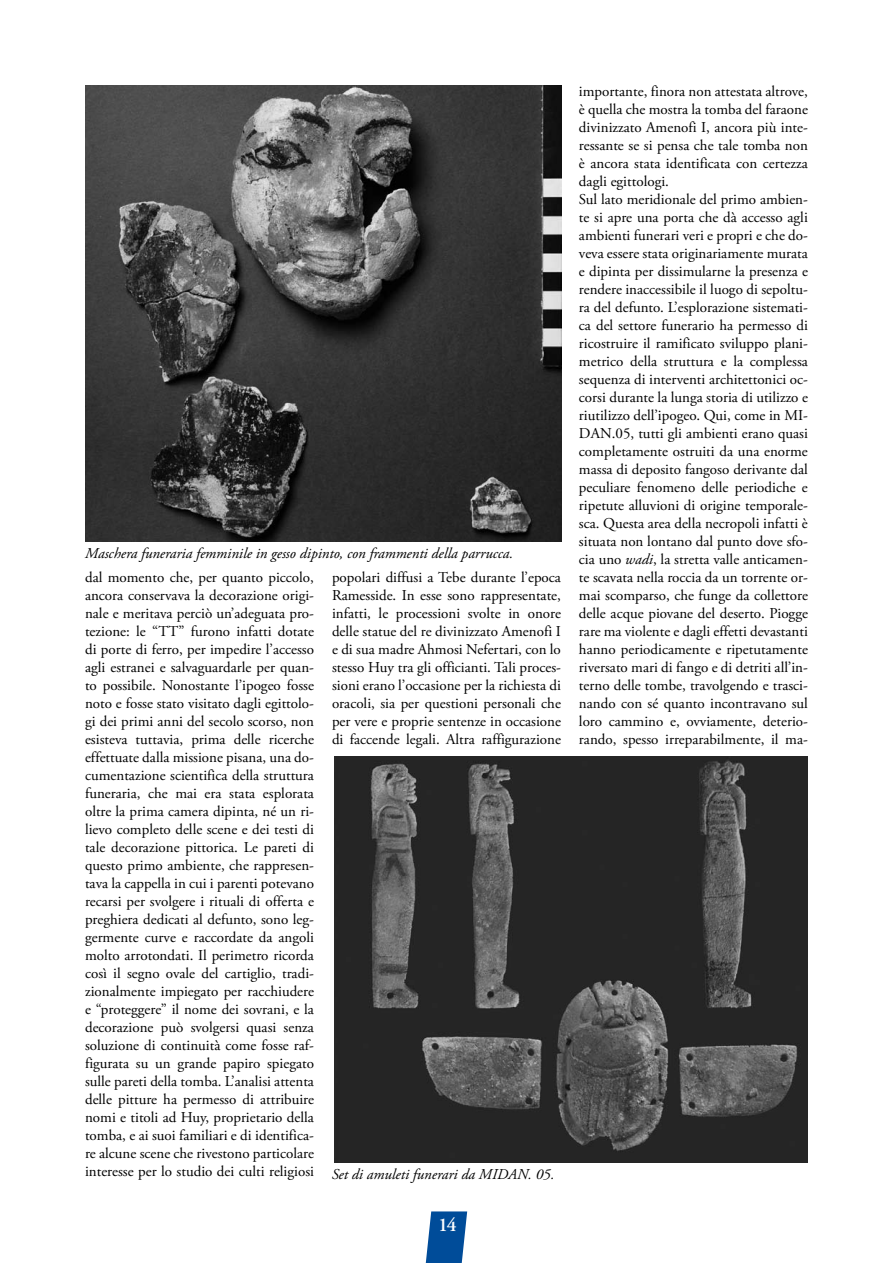
<style>
.page{position:relative;width:893px;height:1263px;background:#fff}
.page>*{position:absolute;margin:0;border:0;box-sizing:border-box;transform-origin:0 0}
.t1{font:600 19.5px "Adobe Garamond Pro";color:#fff}
.t2{font:15px/18px "Adobe Garamond Pro";color:#000;text-align:justify}
.t3{font:italic 15px "Adobe Garamond Pro";color:#000}
.s1{font-style:italic}
</style>
<div class="page">
<svg style="left:426px;top:1211px;width:41px;height:52px;background:#2163a6"></svg>
<img style="left:85px;top:85px;width:477px;height:456px">
<img style="left:334px;top:757px;width:474px;height:405px">
<p class="t3" style="left:85px;top:544px;width:430px">Maschera funeraria femminile in gesso dipinto, con frammenti della parrucca.</p>
<p class="t2" style="left:85px;top:568px;width:230px">dal momento che, per quanto piccolo, ancora conservava la decorazione origi&shy;nale e meritava perciò un’adeguata pro&shy;tezione: le “TT” furono infatti dotate di porte di ferro, per impedire l’accesso agli estranei e salvaguardarle per quan&shy;to possibile. Nonostante l’ipogeo fosse noto e fosse stato visitato dagli egittolo&shy;gi dei primi anni del secolo scorso, non esisteva tuttavia, prima delle ricerche effettuate dalla missione pisana, una do&shy;cumentazione scientifica della struttura funeraria, che mai era stata esplorata oltre la prima camera dipinta, né un ri&shy;lievo completo delle scene e dei testi di tale decorazione pittorica. Le pareti di questo primo ambiente, che rappresen&shy;tava la cappella in cui i parenti potevano recarsi per svolgere i rituali di offerta e preghiera dedicati al defunto, sono leg&shy;germente curve e raccordate da angoli molto arrotondati. Il perimetro ricorda così il segno ovale del cartiglio, tradi&shy;zionalmente impiegato per racchiudere e “proteggere” il nome dei sovrani, e la decorazione può svolgersi quasi senza soluzione di continuità come fosse raf&shy;figurata su un grande papiro spiegato sulle pareti della tomba. L’analisi attenta delle pitture ha permesso di attribuire nomi e titoli ad Huy, proprietario della tomba, e ai suoi familiari e di identifica&shy;re alcune scene che rivestono particolare interesse per lo studio dei culti religiosi</p>
<p class="t2" style="left:332px;top:568px;width:230px">popolari diffusi a Tebe durante l’epoca Ramesside. In esse sono rappresentate, infatti, le processioni svolte in onore delle statue del re divinizzato Amenofi I e di sua madre Ahmosi Nefertari, con lo stesso Huy tra gli officianti. Tali proces&shy;sioni erano l’occasione per la richiesta di oracoli, sia per questioni personali che per vere e proprie sentenze in occasione di faccende legali. Altra raffigurazione</p>
<p class="t3" style="left:332px;top:1165px;width:224px">Set di amuleti funerari da MIDAN. 05.</p>
<h1 class="t1" style="left:438px;top:1213px;width:20px">14</h1>
<p class="t2" style="left:579px;top:83px;width:230px;text-align:left">importante, finora non attestata altrove, è quella che mostra la tomba del faraone divinizzato Amenofi I, ancora più inte&shy;ressante se si pensa che tale tomba non è ancora stata identificata con certezza dagli egittologi.<br>Sul lato meridionale del primo ambien&shy;te si apre una porta che dà accesso agli ambienti funerari veri e propri e che do&shy;veva essere stata originariamente murata e dipinta per dissimularne la presenza e rendere inaccessibile il luogo di sepoltu&shy;ra del defunto. L’esplorazione sistemati&shy;ca del settore funerario ha permesso di ricostruire il ramificato sviluppo plani&shy;metrico della struttura e la complessa sequenza di interventi architettonici oc&shy;corsi durante la lunga storia di utilizzo e riutilizzo dell’ipogeo. Qui, come in MI-DAN.05, tutti gli ambienti erano quasi completamente ostruiti da una enorme massa di deposito fangoso derivante dal peculiare fenomeno delle periodiche e ripetute alluvioni di origine temporale&shy;sca. Questa area della necropoli infatti è situata non lontano dal punto dove sfo&shy;cia uno <span class="s1">wadi</span>, la stretta valle anticamen&shy;te scavata nella roccia da un torrente or&shy;mai scomparso, che funge da collettore delle acque piovane del deserto. Piogge rare ma violente e dagli effetti devastanti hanno periodicamente e ripetutamente riversato mari di fango e di detriti all’in&shy;terno delle tombe, travolgendo e trasci&shy;nando con sé quanto incontravano sul loro cammino e, ovviamente, deterio&shy;rando, spesso irreparabilmente, il ma-</p>
</div>
